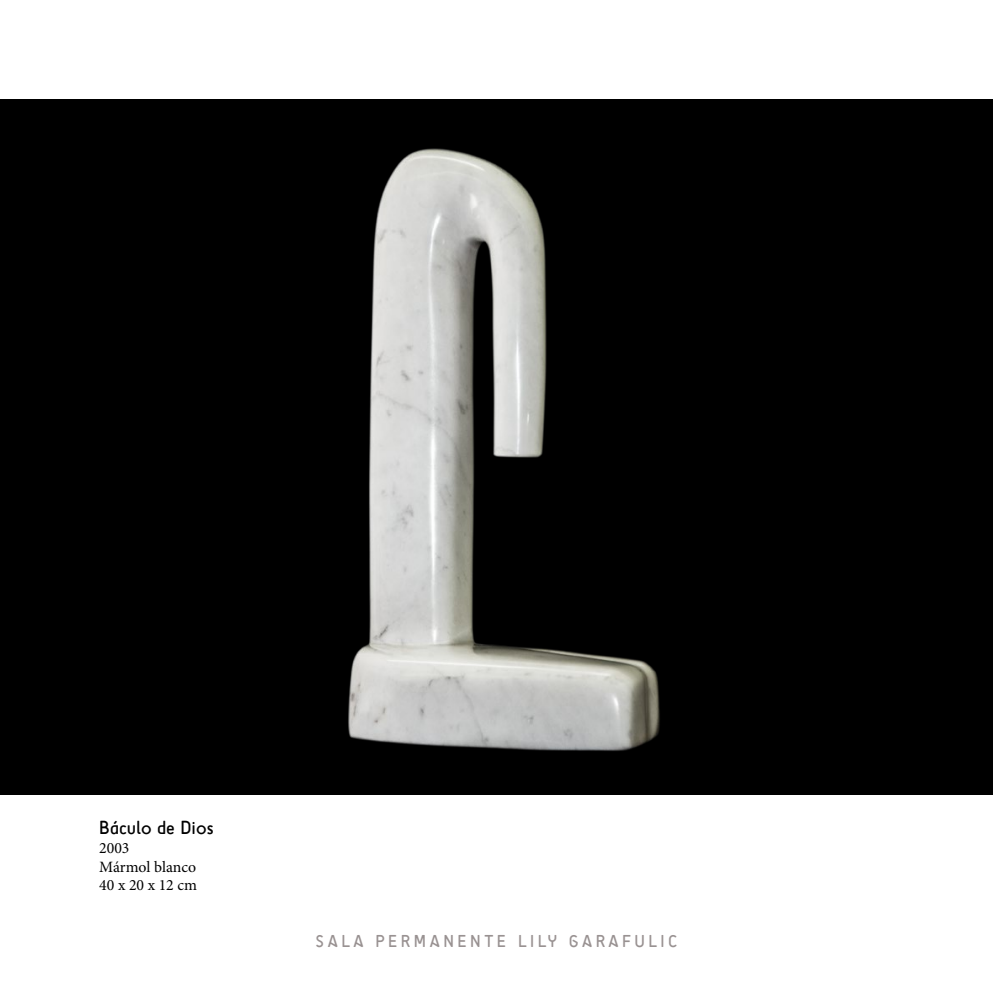
<style>
.page{position:relative;width:993px;height:993px;background:#fff}
.page>*{position:absolute;margin:0;border:0;box-sizing:border-box;transform-origin:0 0}
.t1{font:19.25px "Sci Fly Sans";color:#000}
.t2{font:17.5px "Sci Fly Sans";letter-spacing:.2em;color:#999292}
.t3{font:15.75px/18.9px "Minion Pro";color:#000}
</style>
<div class="page">
<div style="left:0;top:99px;width:992px;height:695px;background:#000"></div>
<img style="left:348px;top:148px;width:312px;height:603px">
<p class="t1" style="left:99px;top:815px;width:116px">Báculo de Dios</p>
<p class="t3" style="left:99px;top:837px;width:99px">2003<br>Mármol blanco<br>40 x 20 x 12 cm</p>
<p class="t2" style="left:315px;top:930px;width:363px">SALA PERMANENTE LILY GARAFULIC</p>
</div>
